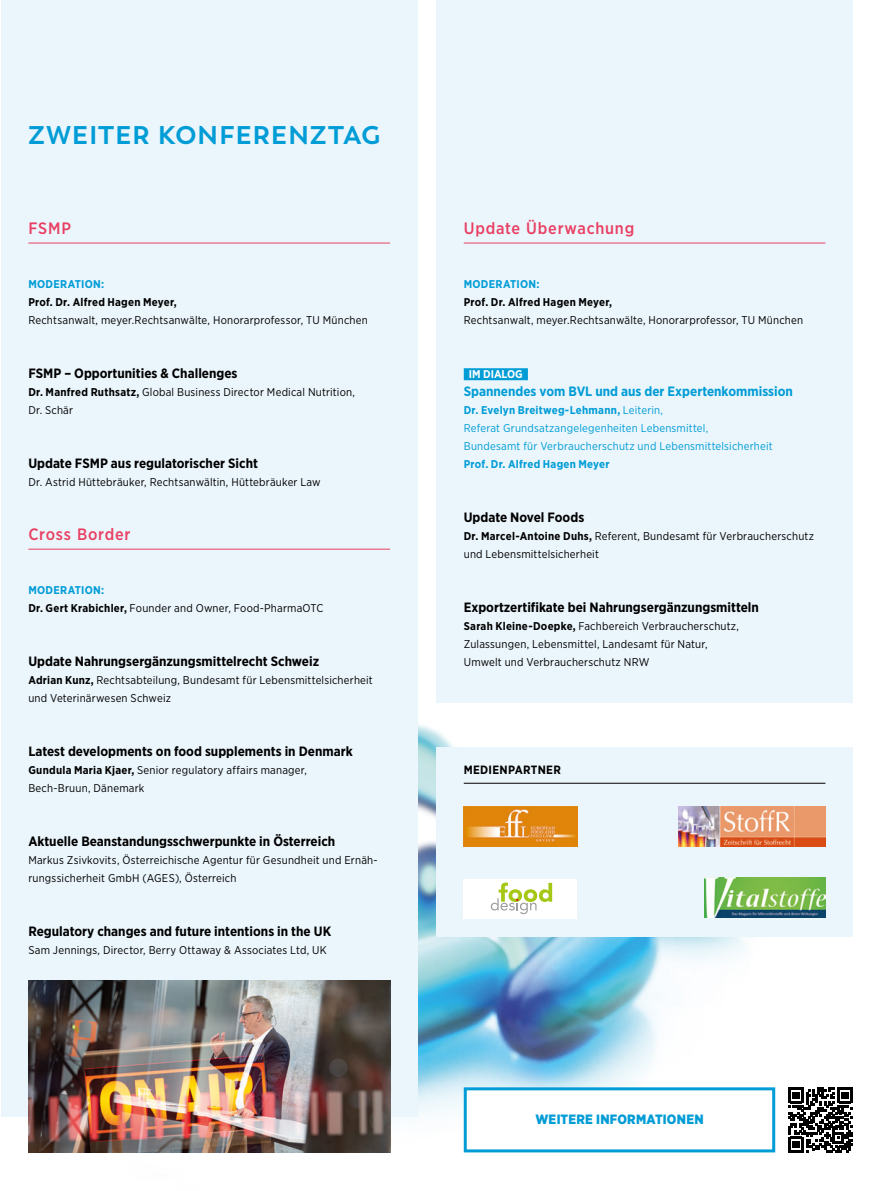
<style>
.page{position:relative;width:885px;height:1191px;background:#fff}
.page>*{position:absolute;margin:0;border:0;box-sizing:border-box;transform-origin:0 0}
.t1{font:700 25.5px "Trenda";letter-spacing:.05em;color:#009cd6}
.t2{font:500 16.5px "Gotham Narrow";letter-spacing:.045em;color:#e93f62}
.t3{font:700 13.5px "Gotham Narrow";color:#000}
.t4{font:700 13.5px "Gotham Narrow";color:#009cd6}
.t5{font:900 13.5px "Gotham Narrow";letter-spacing:.02em;color:#009cd6}
.t6{font:700 12px "Gotham Narrow";letter-spacing:.025em;color:#000}
.t7{font:11.25px/18px "Gotham Narrow";letter-spacing:.015em;color:#000}
.t8{font:11.25px/18px "Gotham Narrow";letter-spacing:.02em;color:#009cd6}
.t9{font:700 11.25px "Gotham Narrow";letter-spacing:.02em;color:#000}
.t10{font:700 11.25px "Gotham Narrow";letter-spacing:.02em;color:#009cd6}
.t11{font:700 11.25px "Gotham Narrow";color:#fff}
.s1{font-weight:700}
.s2{font-weight:700;color:#009cd6}
</style>
<div class="page">
<img style="left:21px;top:487px;width:832px;height:666px">
<div style="left:1px;top:0;width:416px;height:1116px;background:#ebf6fc"></div>
<div style="left:436px;top:0;width:417px;height:702px;background:#ebf6fc"></div>
<div style="left:436px;top:747px;width:417px;height:189px;background:#ebf6fc"></div>
<hr style="left:28px;top:243px;width:362px;height:1px;background:#e93f62">
<hr style="left:28px;top:549px;width:362px;height:1px;background:#e93f62">
<hr style="left:463px;top:243px;width:362px;height:1px;background:#e93f62">
<div style="left:463px;top:368px;width:65px;height:12px;background:#009cd6"></div>
<hr style="left:463px;top:783px;width:362px;height:1px;background:#000">
<div style="left:463px;top:878px;width:114px;height:40px;background:#fff"></div>
<svg style="left:490px;top:882px;width:62px;height:32px"></svg>
<img style="left:463px;top:806px;width:114px;height:40px">
<img style="left:678px;top:806px;width:147px;height:40px">
<img style="left:704px;top:877px;width:121px;height:40px">
<div style="left:465px;top:1088px;width:308px;height:62px;background:#fff"></div>
<div style="left:463px;top:1087px;width:312px;height:65px;border:3px solid #009cd6"></div>
<svg style="left:787px;top:1087px;width:65px;height:65px"></svg>
<img style="left:28px;top:981px;width:362px;height:171px">
<h1 class="t1" style="left:28px;top:119px;width:353px">ZWEITER KONFERENZTAG</h1>
<h2 class="t2" style="left:28px;top:218px;width:44px">FSMP</h2>
<p class="t10" style="left:28px;top:277px;width:77px">MODERATION:</p>
<p class="t9" style="left:28px;top:295px;width:150px">Prof. Dr. Alfred Hagen Meyer,</p>
<p class="t7" style="left:28px;top:311px;width:341px">Rechtsanwalt, meyer.Rechtsanwälte, Honorarprofessor, TU München</p>
<p class="t3" style="left:28px;top:365px;width:211px">FSMP – Opportunities &amp; Challenges</p>
<p class="t7" style="left:28px;top:383px;width:328px"><span class="s1">Dr. Manfred Ruthsatz,</span> Global Business Director Medical Nutrition,<br>Dr. Schär</p>
<p class="t3" style="left:28px;top:455px;width:231px">Update FSMP aus regulatorischer Sicht</p>
<p class="t7" style="left:28px;top:473px;width:294px">Dr. Astrid Hüttebräuker, Rechtsanwältin, Hüttebräuker Law</p>
<h2 class="t2" style="left:28px;top:524px;width:104px">Cross Border</h2>
<p class="t7" style="left:28px;top:581px;width:296px"><span class="s2">MODERATION:<br></span><span class="s1">Dr. Gert Krabichler,</span> Founder and Owner, Food-PharmaOTC</p>
<p class="t3" style="left:28px;top:653px;width:292px">Update Nahrungsergänzungsmittelrecht Schweiz</p>
<p class="t7" style="left:28px;top:671px;width:346px"><span class="s1">Adrian Kunz,</span> Rechtsabteilung, Bundesamt für Lebensmittelsicherheit und Veterinärwesen Schweiz</p>
<p class="t3" style="left:28px;top:743px;width:326px">Latest developments on food supplements in Denmark</p>
<p class="t7" style="left:28px;top:761px;width:280px"><span class="s1">Gundula Maria Kjaer,</span> Senior regulatory affairs manager,<br>Bech-Bruun, Dänemark</p>
<p class="t3" style="left:28px;top:833px;width:308px">Aktuelle Beanstandungsschwerpunkte in Österreich</p>
<p class="t7" style="left:28px;top:851px;width:351px">Markus Zsivkovits, Österreichische Agentur für Gesundheit und Ernäh‑ rungssicherheit GmbH (AGES), Österreich</p>
<p class="t3" style="left:28px;top:923px;width:304px">Regulatory changes and future intentions in the UK</p>
<p class="t7" style="left:28px;top:941px;width:300px">Sam Jennings, Director, Berry Ottaway &amp; Associates Ltd, UK</p>
<h2 class="t2" style="left:463px;top:218px;width:172px">Update Überwachung</h2>
<p class="t10" style="left:463px;top:277px;width:77px">MODERATION:</p>
<p class="t9" style="left:463px;top:295px;width:150px">Prof. Dr. Alfred Hagen Meyer,</p>
<p class="t7" style="left:463px;top:311px;width:341px">Rechtsanwalt, meyer.Rechtsanwälte, Honorarprofessor, TU München</p>
<p class="t11" style="left:469px;top:367px;width:56px">IM DIALOG</p>
<p class="t4" style="left:463px;top:383px;width:330px">Spannendes vom BVL und aus der Expertenkommission</p>
<p class="t8" style="left:463px;top:401px;width:310px"><span class="s1">Dr. Evelyn Breitweg-Lehmann,</span> Leiterin,<br>Referat Grundsatzangelegenheiten Lebensmittel,<br>Bundesamt für Verbraucherschutz und Lebensmittelsicherheit</p>
<p class="t10" style="left:463px;top:457px;width:147px">Prof. Dr. Alfred Hagen Meyer</p>
<p class="t3" style="left:463px;top:509px;width:122px">Update Novel Foods</p>
<p class="t7" style="left:463px;top:527px;width:351px"><span class="s1">Dr. Marcel-Antoine Duhs,</span> Referent, Bundesamt für Verbraucherschutz und Lebensmittelsicherheit</p>
<p class="t3" style="left:463px;top:599px;width:297px">Exportzertifikate bei Nahrungsergänzungsmitteln</p>
<p class="t7" style="left:463px;top:617px;width:276px"><span class="s1">Sarah Kleine-Doepke,</span> Fachbereich Verbraucherschutz,<br>Zulassungen, Lebensmittel, Landesamt für Natur,<br>Umwelt und Verbraucherschutz NRW</p>
<p class="t6" style="left:463px;top:762px;width:99px">MEDIENPARTNER</p>
<p class="t5" style="left:535px;top:1110px;width:170px">WEITERE INFORMATIONEN</p>
</div>
